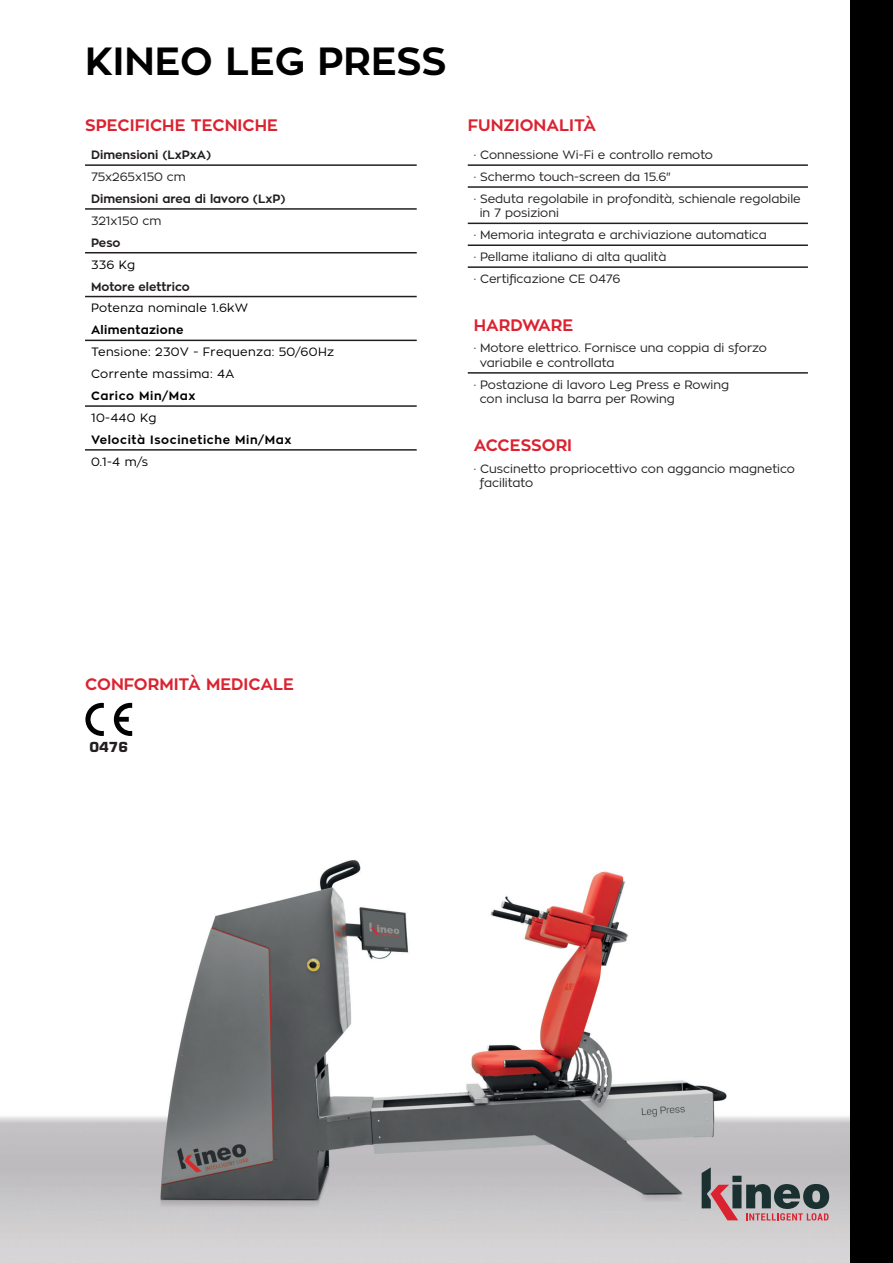
<style>
.page{position:relative;width:893px;height:1263px;background:#fff}
.page>*{position:absolute;margin:0;border:0;box-sizing:border-box;transform-origin:0 0}
.t1{font:700 39px "Zona Pro";color:#000}
.t2{font:700 16.5px "Zona Pro";color:#db2230}
.t3{font:700 13.5px "Eurostile";color:#231f20}
.t4{font:12px/21.9px "Zona Pro";color:#231f20}
.t5{font:12px/21.9px "Zona Pro";letter-spacing:.025em;color:#000}
.t6{font:700 12px "Zona Pro";color:#231f20}
.t7{font:700 12px "Zona Pro";letter-spacing:.05em;color:#000}
.t8{font:700 12px "Zona Pro";letter-spacing:.025em;color:#000}
</style>
<div class="page">
<img style="left:0;top:164px;width:850px;height:1099px">
<div style="left:850px;top:0;width:43px;height:1263px;background:#000"></div>
<hr style="left:85px;top:164px;width:332px;height:2px;background:#231f20">
<hr style="left:85px;top:208px;width:332px;height:2px;background:#231f20">
<hr style="left:85px;top:252px;width:332px;height:1px;background:#231f20">
<hr style="left:85px;top:296px;width:332px;height:1px;background:#231f20">
<hr style="left:85px;top:340px;width:332px;height:1px;background:#231f20">
<hr style="left:85px;top:405px;width:332px;height:2px;background:#231f20">
<hr style="left:85px;top:449px;width:332px;height:2px;background:#231f20">
<svg style="left:702px;top:1167px;width:127px;height:53px;background:#95898c"></svg>
<hr style="left:468px;top:186px;width:340px;height:2px;background:#231f20">
<hr style="left:468px;top:266px;width:340px;height:2px;background:#231f20">
<hr style="left:468px;top:223px;width:340px;height:1px;background:#231f20">
<hr style="left:468px;top:244px;width:340px;height:2px;background:#231f20">
<hr style="left:468px;top:164px;width:340px;height:2px;background:#231f20">
<hr style="left:468px;top:372px;width:340px;height:2px;background:#231f20">
<svg style="left:114px;top:703px;width:18px;height:33px"></svg>
<svg style="left:85px;top:703px;width:19px;height:33px"></svg>
<h1 class="t1" style="left:85px;top:35px;width:363px">KINEO LEG PRESS</h1>
<h2 class="t2" style="left:85px;top:114px;width:194px">SPECIFICHE TECNICHE</h2>
<p class="t6" style="left:91px;top:147px;width:122px">Dimensioni (LxPxA)</p>
<p class="t4" style="left:91px;top:166px;width:96px">75x265x150 cm</p>
<p class="t6" style="left:91px;top:191px;width:196px">Dimensioni area di lavoro (LxP)</p>
<p class="t4" style="left:91px;top:210px;width:72px">321x150 cm</p>
<p class="t6" style="left:91px;top:235px;width:31px">Peso</p>
<p class="t5" style="left:91px;top:253px;width:46px">336 Kg</p>
<p class="t6" style="left:91px;top:278px;width:100px">Motore elettrico</p>
<p class="t5" style="left:91px;top:297px;width:159px">Potenza nominale 1.6kW</p>
<p class="t8" style="left:91px;top:322px;width:94px">Alimentazione</p>
<p class="t5" style="left:91px;top:341px;width:245px">Tensione: 230V - Frequenza: 50/60Hz<br>Corrente massima: 4A</p>
<p class="t7" style="left:91px;top:388px;width:106px">Carico Min/Max</p>
<p class="t5" style="left:91px;top:407px;width:67px">10-440 Kg</p>
<p class="t7" style="left:91px;top:432px;width:202px">Velocità Isocinetiche Min/Max</p>
<p class="t5" style="left:91px;top:450px;width:59px">0.1-4 m/s</p>
<h2 class="t2" style="left:468px;top:114px;width:130px">FUNZIONALITÀ</h2>
<p class="t4" style="left:474px;top:144px;width:328px">· Connessione Wi-Fi e controllo remoto<br>· Schermo touch-screen da 15.6"<br>· Seduta regolabile in profondità, schienale regolabile</p>
<p class="t4" style="left:474px;top:202px;width:295px;text-indent:6px">in 7 posizioni<br>· Memoria integrata e archiviazione automatica · Pellame italiano di alta qualità<br>· Certificazione CE 0476</p>
<h2 class="t2" style="left:474px;top:314px;width:101px">HARDWARE</h2>
<p class="t4" style="left:480px;top:341px;width:289px;line-height:14.4px;text-indent:-6px">· Motore elettrico. Fornisce una coppia di sforzo variabile e controllata</p>
<p class="t4" style="left:480px;top:377px;width:251px;line-height:14.4px;text-indent:-6px">· Postazione di lavoro Leg Press e Rowing con inclusa la barra per Rowing</p>
<h2 class="t2" style="left:474px;top:434px;width:100px">ACCESSORI</h2>
<p class="t4" style="left:480px;top:461px;width:317px;line-height:14.4px;text-indent:-6px">· Cuscinetto propriocettivo con aggancio magnetico facilitato</p>
<h2 class="t2" style="left:85px;top:673px;width:210px">CONFORMITÀ MEDICALE</h2>
<p class="t3" style="left:89px;top:739px;width:40px">0476</p>
</div>
